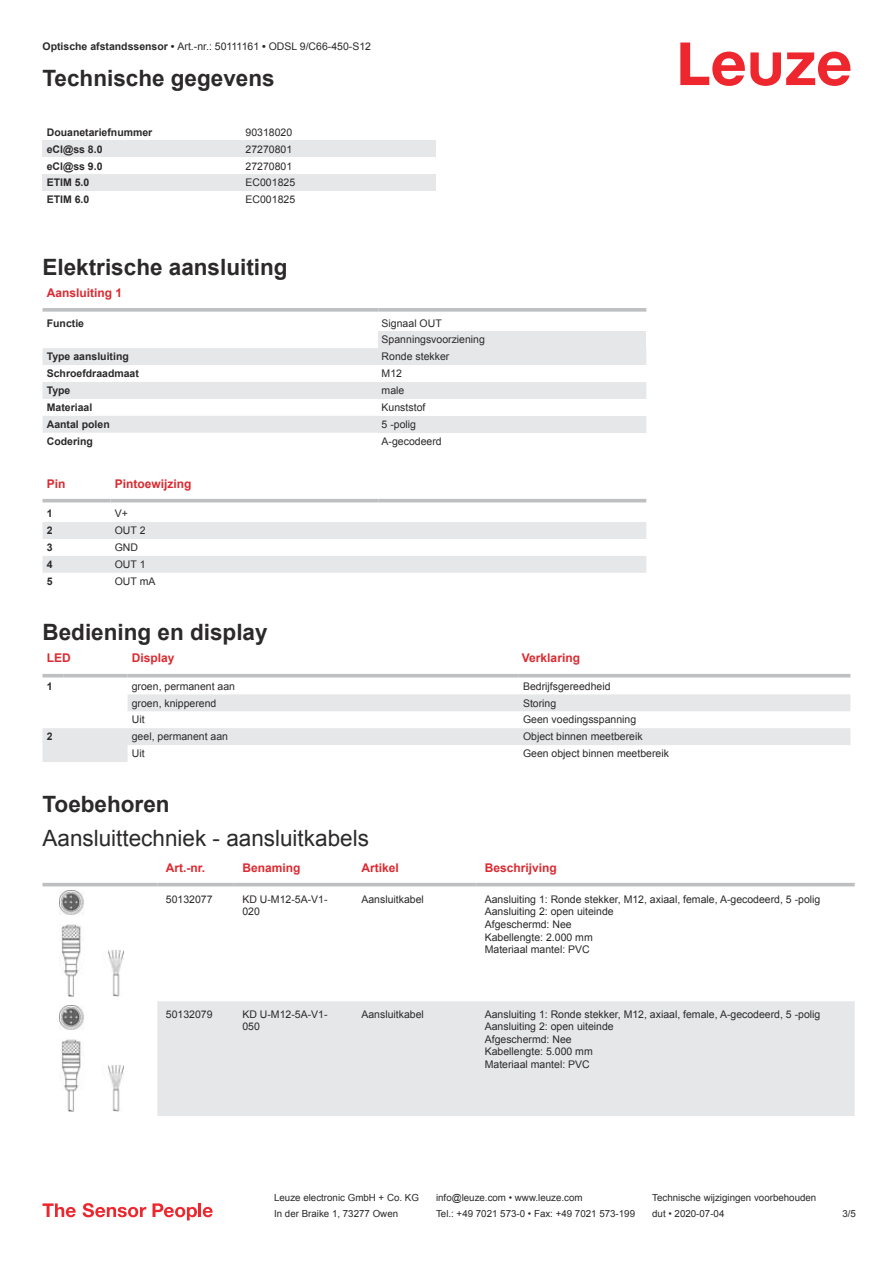
<style>
.page{position:relative;width:893px;height:1263px;background:#fff}
.page>*{position:absolute;margin:0;border:0;box-sizing:border-box;transform-origin:0 0}
.t1{font:700 22.5px "Arial";color:#2b292a}
.t2{font:22.5px "Arial";color:#2b292a}
.t3{font:700 12px "Arial";color:#db2a30}
.t4{font:10.5px/12.6px "Arial";color:#2b292a}
.t5{font:700 10.5px "Arial";color:#2b292a}
.t6{font:9.75px "Arial";color:#2b292a}
.s1{font-weight:700}
</style>
<div class="page">
<svg style="left:680px;top:43px;width:170px;height:43px"></svg>
<div style="left:43px;top:140px;width:199px;height:17px;background:#e6e7e9"></div>
<div style="left:242px;top:140px;width:194px;height:17px;background:#e6e7e9"></div>
<div style="left:43px;top:174px;width:199px;height:17px;background:#e6e7e9"></div>
<div style="left:242px;top:174px;width:194px;height:17px;background:#e6e7e9"></div>
<svg style="left:43px;top:348px;width:335px;height:85px;fill:#e6e7e9"></svg>
<svg style="left:43px;top:308px;width:335px;height:4px"></svg>
<svg style="left:378px;top:308px;width:268px;height:4px"></svg>
<div style="left:378px;top:331px;width:268px;height:17px;background:#e6e7e9"></div>
<div style="left:378px;top:348px;width:268px;height:17px;background:#e6e7e9"></div>
<div style="left:378px;top:382px;width:268px;height:17px;background:#e6e7e9"></div>
<div style="left:378px;top:416px;width:268px;height:17px;background:#e6e7e9"></div>
<svg style="left:43px;top:502px;width:603px;height:1px"></svg>
<svg style="left:43px;top:522px;width:603px;height:51px"></svg>
<hr style="left:43px;top:499px;width:68px;height:3px;background:#bdbfc1">
<hr style="left:111px;top:499px;width:267px;height:3px;background:#bdbfc1">
<hr style="left:378px;top:499px;width:268px;height:3px;background:#bdbfc1">
<svg style="left:43px;top:677px;width:807px;height:1px"></svg>
<svg style="left:43px;top:694px;width:807px;height:68px"></svg>
<hr style="left:43px;top:674px;width:21px;height:3px;background:#bdbfc1">
<hr style="left:64px;top:674px;width:64px;height:3px;background:#bdbfc1">
<hr style="left:128px;top:674px;width:391px;height:3px;background:#bdbfc1">
<hr style="left:519px;top:674px;width:331px;height:3px;background:#bdbfc1">
<svg style="left:43px;top:882px;width:812px;height:9px"></svg>
<div style="left:157px;top:1001px;width:698px;height:115px;background:#e6e7e9"></div>
<hr style="left:43px;top:883px;width:114px;height:3px;background:#bdbfc1">
<hr style="left:157px;top:883px;width:77px;height:3px;background:#bdbfc1">
<hr style="left:234px;top:883px;width:119px;height:3px;background:#bdbfc1">
<hr style="left:353px;top:883px;width:123px;height:3px;background:#bdbfc1">
<hr style="left:476px;top:883px;width:379px;height:3px;background:#bdbfc1">
<img style="left:59px;top:891px;width:65px;height:106px">
<img style="left:59px;top:1005px;width:65px;height:107px">
<svg style="left:43px;top:1203px;width:33px;height:14px"></svg>
<svg style="left:83px;top:1203px;width:63px;height:14px"></svg>
<svg style="left:153px;top:1203px;width:44px;height:17px"></svg>
<hr style="left:198px;top:1203px;width:3px;height:14px;background:#ed272d">
<svg style="left:203px;top:1207px;width:10px;height:10px"></svg>
<p class="t4" style="left:43px;top:41px;width:330px"><span class="s1">Optische afstandssensor •</span> Art.-nr.: 50111161 <span class="s1">•</span> ODSL 9/C66-450-S12</p>
<h1 class="t1" style="left:43px;top:70px;width:234px">Technische gegevens</h1>
<p class="t5" style="left:47px;top:128px;width:107px">Douanetariefnummer</p>
<p class="t4" style="left:246px;top:127px;width:48px">90318020</p>
<p class="t5" style="left:47px;top:145px;width:57px">eCl@ss 8.0</p>
<p class="t4" style="left:246px;top:144px;width:48px">27270801</p>
<p class="t5" style="left:47px;top:162px;width:57px">eCl@ss 9.0</p>
<p class="t4" style="left:246px;top:161px;width:48px">27270801</p>
<p class="t5" style="left:47px;top:179px;width:44px">ETIM 5.0</p>
<p class="t4" style="left:246px;top:177px;width:51px">EC001825</p>
<p class="t5" style="left:47px;top:196px;width:44px">ETIM 6.0</p>
<p class="t4" style="left:246px;top:194px;width:51px">EC001825</p>
<h1 class="t1" style="left:43px;top:259px;width:247px">Elektrische aansluiting</h1>
<p class="t3" style="left:47px;top:288px;width:77px">Aansluiting 1</p>
<p class="t5" style="left:47px;top:319px;width:39px">Functie</p>
<p class="t4" style="left:382px;top:315px;width:105px;line-height:17px">Signaal OUT<br>Spanningsvoorziening</p>
<p class="t5" style="left:47px;top:353px;width:84px">Type aansluiting</p>
<p class="t4" style="left:382px;top:351px;width:69px">Ronde stekker</p>
<p class="t5" style="left:47px;top:370px;width:94px">Schroefdraadmaat</p>
<p class="t4" style="left:382px;top:368px;width:22px">M12</p>
<p class="t5" style="left:47px;top:386px;width:25px">Type</p>
<p class="t4" style="left:382px;top:385px;width:24px">male</p>
<p class="t5" style="left:47px;top:403px;width:47px">Materiaal</p>
<p class="t4" style="left:382px;top:402px;width:45px">Kunststof</p>
<p class="t5" style="left:47px;top:420px;width:65px">Aantal polen</p>
<p class="t4" style="left:382px;top:419px;width:36px">5 -polig</p>
<p class="t5" style="left:47px;top:437px;width:48px">Codering</p>
<p class="t4" style="left:382px;top:436px;width:62px">A-gecodeerd</p>
<p class="t3" style="left:47px;top:479px;width:20px">Pin</p>
<p class="t3" style="left:115px;top:479px;width:78px">Pintoewijzing</p>
<p class="t5" style="left:47px;top:510px;width:7px">1</p>
<p class="t4" style="left:115px;top:508px;width:15px">V+</p>
<p class="t5" style="left:47px;top:527px;width:7px">2</p>
<p class="t4" style="left:115px;top:525px;width:32px">OUT 2</p>
<p class="t5" style="left:47px;top:543px;width:7px">3</p>
<p class="t4" style="left:115px;top:542px;width:25px">GND</p>
<p class="t5" style="left:47px;top:560px;width:7px">4</p>
<p class="t4" style="left:115px;top:559px;width:32px">OUT 1</p>
<p class="t5" style="left:47px;top:577px;width:7px">5</p>
<p class="t4" style="left:115px;top:576px;width:42px">OUT mA</p>
<h1 class="t1" style="left:43px;top:623px;width:227px">Bediening en display</h1>
<p class="t3" style="left:47px;top:653px;width:25px">LED</p>
<p class="t3" style="left:132px;top:653px;width:44px">Display</p>
<p class="t3" style="left:522px;top:653px;width:60px">Verklaring</p>
<p class="t5" style="left:47px;top:682px;width:7px">1</p>
<p class="t4" style="left:132px;top:681px;width:105px">groen, permanent aan</p>
<p class="t4" style="left:523px;top:681px;width:89px">Bedrijfsgereedheid</p>
<p class="t4" style="left:132px;top:697px;width:86px">groen, knipperend</p>
<p class="t4" style="left:523px;top:697px;width:35px">Storing</p>
<p class="t4" style="left:132px;top:714px;width:14px">Uit</p>
<p class="t4" style="left:523px;top:714px;width:115px">Geen voedingsspanning</p>
<p class="t5" style="left:47px;top:733px;width:7px">2</p>
<p class="t4" style="left:132px;top:731px;width:98px">geel, permanent aan</p>
<p class="t4" style="left:523px;top:731px;width:121px">Object binnen meetbereik</p>
<p class="t4" style="left:132px;top:748px;width:14px">Uit</p>
<p class="t4" style="left:523px;top:748px;width:147px">Geen object binnen meetbereik</p>
<h1 class="t1" style="left:43px;top:796px;width:129px">Toebehoren</h1>
<h1 class="t2" style="left:43px;top:829px;width:328px">Aansluittechniek - aansluitkabels</h1>
<p class="t3" style="left:166px;top:863px;width:41px">Art.-nr.</p>
<p class="t3" style="left:242px;top:863px;width:60px">Benaming</p>
<p class="t3" style="left:361px;top:863px;width:39px">Artikel</p>
<p class="t3" style="left:485px;top:863px;width:74px">Beschrijving</p>
<p class="t4" style="left:166px;top:894px;width:48px">50132077</p>
<p class="t4" style="left:242px;top:894px;width:87px">KD U-M12-5A-V1-<br>020</p>
<p class="t4" style="left:361px;top:894px;width:64px">Aansluitkabel</p>
<p class="t4" style="left:485px;top:894px;width:337px">Aansluiting 1: Ronde stekker, M12, axiaal, female, A-gecodeerd, 5 -polig Aansluiting 2: open uiteinde<br>Afgeschermd: Nee<br>Kabellengte: 2.000 mm<br>Materiaal mantel: PVC</p>
<p class="t4" style="left:166px;top:1009px;width:48px">50132079</p>
<p class="t4" style="left:242px;top:1009px;width:87px">KD U-M12-5A-V1-<br>050</p>
<p class="t4" style="left:361px;top:1009px;width:64px">Aansluitkabel</p>
<p class="t4" style="left:485px;top:1009px;width:337px">Aansluiting 1: Ronde stekker, M12, axiaal, female, A-gecodeerd, 5 -polig Aansluiting 2: open uiteinde<br>Afgeschermd: Nee<br>Kabellengte: 5.000 mm<br>Materiaal mantel: PVC</p>
<p class="t6" style="left:274px;top:1194px;width:146px">Leuze electronic GmbH + Co. KG</p>
<p class="t6" style="left:436px;top:1194px;width:148px">info@leuze.com • www.leuze.com</p>
<p class="t6" style="left:652px;top:1194px;width:166px">Technische wijzigingen voorbehouden</p>
<p class="t6" style="left:274px;top:1210px;width:126px">In der Braike 1, 73277 Owen</p>
<p class="t6" style="left:436px;top:1210px;width:201px">Tel.: +49 7021 573-0 • Fax: +49 7021 573-199</p>
<p class="t6" style="left:652px;top:1210px;width:74px">dut • 2020-07-04</p>
<p class="t6" style="left:842px;top:1210px;width:15px">3 /5</p>
</div>
